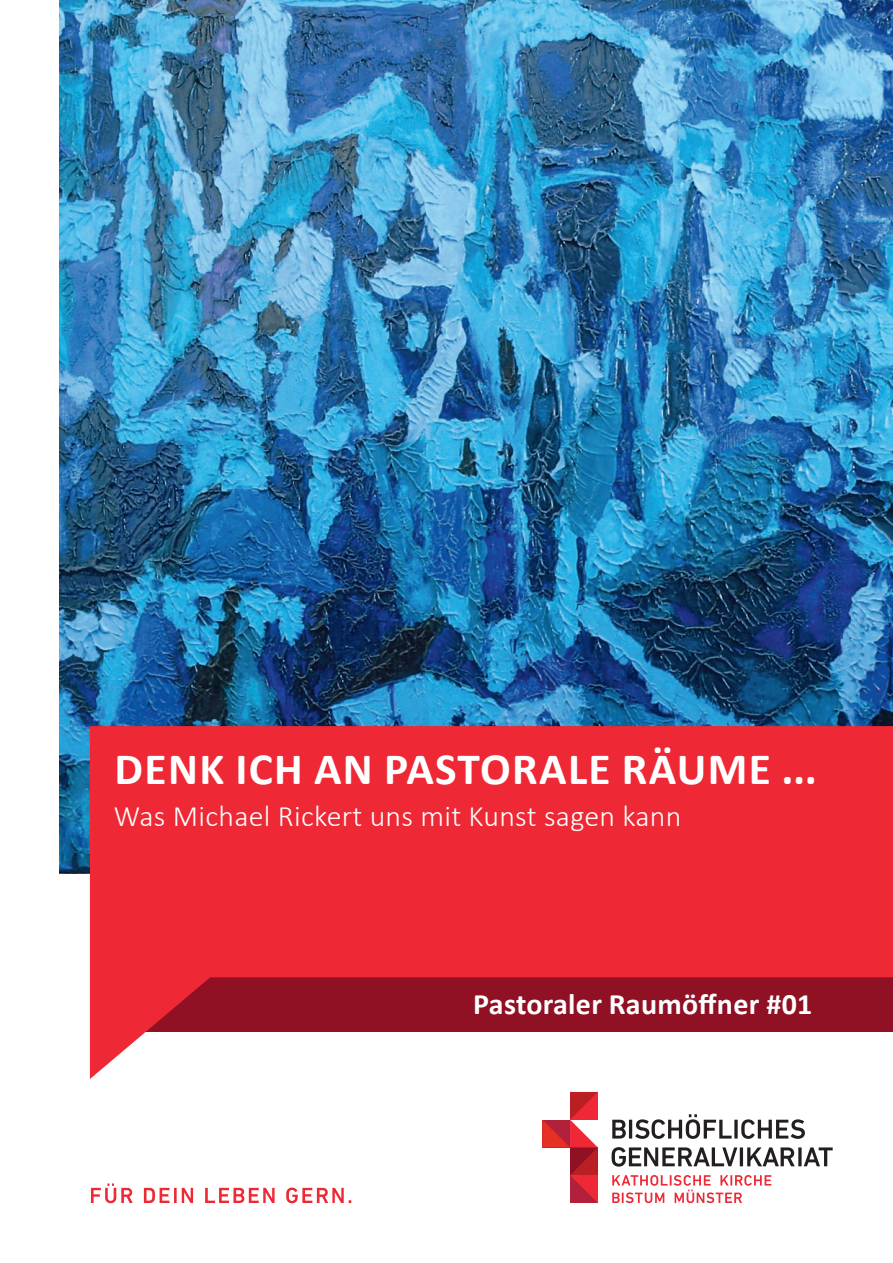
<style>
.page{position:relative;width:893px;height:1263px;background:#fff}
.page>*{position:absolute;margin:0;border:0;box-sizing:border-box;transform-origin:0 0}
.t1{font:700 45px "Calibri";letter-spacing:.03em;color:#fff}
.t2{font:300 29.7px "Calibri";letter-spacing:.01em;color:#fff}
.t3{font:700 29.7px "Calibri";letter-spacing:.01em;color:#fff}
</style>
<div class="page">
<img style="left:60px;top:0;width:833px;height:873px">
<svg style="left:542px;top:1092px;width:56px;height:111px"></svg>
<svg style="left:612px;top:1175px;width:159px;height:28px"></svg>
<svg style="left:612px;top:1120px;width:14px;height:18px"></svg>
<hr style="left:629px;top:1120px;width:3px;height:18px;background:#231f20">
<svg style="left:635px;top:1114px;width:97px;height:25px"></svg>
<svg style="left:734px;top:1120px;width:4px;height:18px"></svg>
<svg style="left:741px;top:1119px;width:64px;height:20px"></svg>
<svg style="left:612px;top:1147px;width:125px;height:19px"></svg>
<hr style="left:740px;top:1147px;width:3px;height:19px;background:#231f20">
<svg style="left:747px;top:1147px;width:48px;height:19px"></svg>
<svg style="left:798px;top:1147px;width:4px;height:19px"></svg>
<svg style="left:804px;top:1147px;width:29px;height:19px"></svg>
<svg style="left:90px;top:726px;width:803px;height:353px;background:#e3404b"></svg>
<svg style="left:91px;top:1183px;width:42px;height:20px"></svg>
<svg style="left:144px;top:1188px;width:25px;height:15px"></svg>
<hr style="left:174px;top:1188px;width:3px;height:15px;background:#ee2834">
<svg style="left:182px;top:1188px;width:11px;height:15px"></svg>
<svg style="left:205px;top:1188px;width:70px;height:15px"></svg>
<svg style="left:286px;top:1187px;width:65px;height:16px"></svg>
<p class="t1" style="left:115px;top:737px;width:704px">DENK ICH AN PASTORALE RÄUME ...</p>
<p class="t2" style="left:114px;top:798px;width:569px">Was Michael Rickert uns mit Kunst sagen kann</p>
<p class="t3" style="left:473px;top:983px;width:341px">Pastoraler Raumöffner #01</p>
</div>
